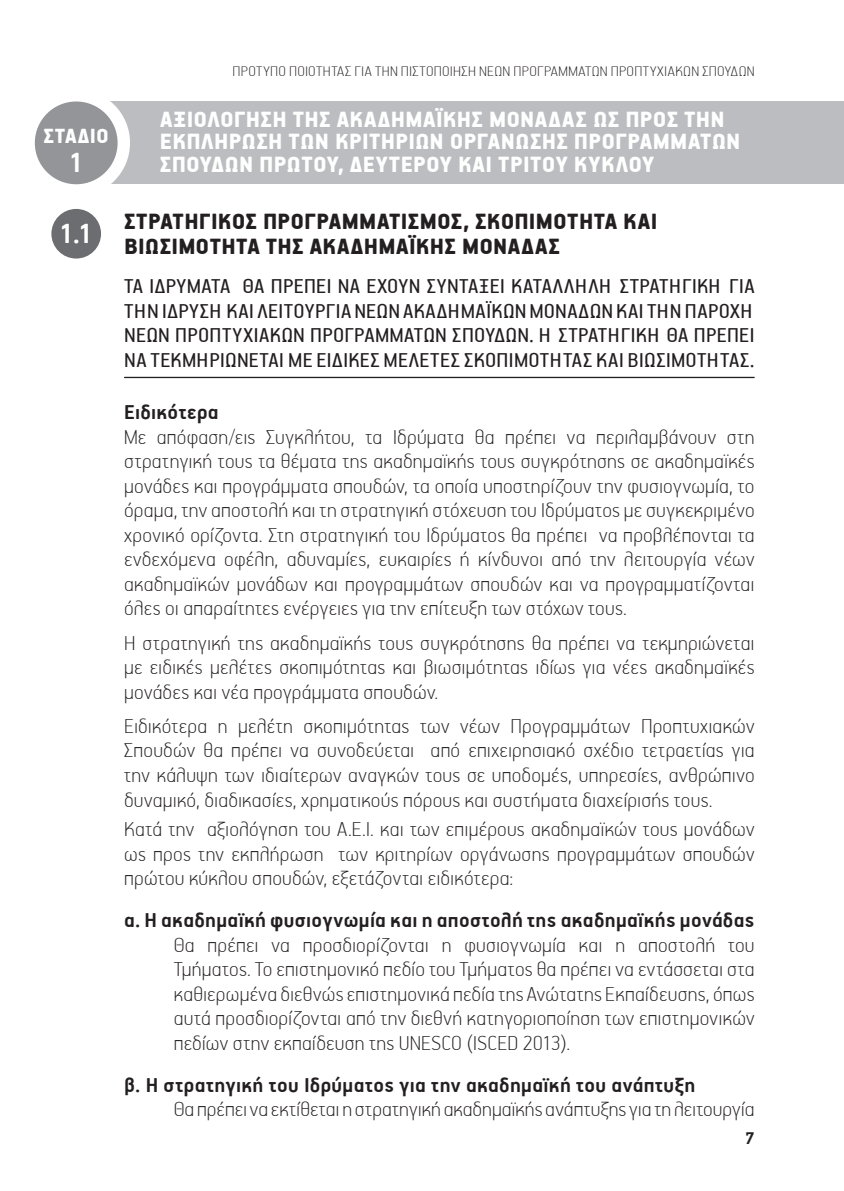
<style>
.page{position:relative;width:844px;height:1191px;background:#fff}
.page>*{position:absolute;margin:0;border:0;box-sizing:border-box;transform-origin:0 0}
.t1{font:700 31.5px "PF Handbook Pro";color:#fff}
.t2{font:900 24.5px "PF Handbook Pro";letter-spacing:.015em;color:#fff}
.t3{font:900 24.5px "PF Handbook Pro";letter-spacing:.015em;color:#231f20}
.t4{font:100 22.75px/24.5px "PF Handbook Pro";letter-spacing:.01em;color:#231f20;text-align:justify}
.t5{font:22.75px/24.5px "PF Handbook Pro";letter-spacing:.01em;color:#231f20}
.t6{font:700 22.75px "PF Handbook Pro";letter-spacing:.015em;color:#231f20}
.t7{font:900 22.75px "PF Handbook Pro";color:#fff}
.t8{font:700 19.25px "PF Handbook Pro";color:#231f20}
.t9{font:100 15.75px "PF Handbook Pro";letter-spacing:.02em;color:#231f20}
.s1{font-weight:700;font-size:31.5px;color:#fff}
</style>
<div class="page">
<div style="left:79px;top:101px;width:764px;height:83px;background:#bcbdc0"></div>
<div style="left:22px;top:89px;width:108px;height:108px;background:#fff;border-radius:50%"></div>
<div style="left:35px;top:101px;width:83px;height:83px;background:#939598;border-radius:50%"></div>
<div style="left:51px;top:209px;width:50px;height:49px;background:#6c6d70;border-radius:50%"></div>
<hr style="left:124px;top:377px;width:630px;height:1px;background:#231f20">
<p class="t7" style="left:44px;top:122px;width:56px">Στάδιο</p>
<h1 class="t1" style="left:68px;top:144px;width:17px">1</h1>
<p class="t9" style="left:232px;top:61px;width:523px">ΠΡΟΤΥΠΟ ΠΟΙΟΤΗΤΑΣ ΓΙΑ ΤΗΝ ΠΙΣΤΟΠΟΙΗΣΗ ΝΕΩΝ ΠΡΟΓΡΑΜΜΑΤΩΝ ΠΡΟΠΤΥΧΙΑΚΩΝ ΣΠΟΥΔΩΝ</p>
<p class="t2" style="left:160px;top:104px;width:493px">Αξιολόγηση Της Ακαδημαϊκής Μονάδας Ως Προς</p>
<p class="t2" style="left:684px;top:104px;width:39px">Την</p>
<p class="t2" style="left:160px;top:127px;width:187px">Εκπλήρωση Των Κριτ</p>
<p class="t2" style="left:381px;top:127px;width:27px">ηρίων</p>
<p class="t2" style="left:449px;top:127px;width:193px">Οργάνωσης Προγραμμάτων</p>
<p class="t2" style="left:160px;top:150px;width:128px">Σπουδών Πρώτο</p>
<p class="t2" style="left:327px;top:150px;width:37px">υ, Δεύτερο</p>
<p class="t2" style="left:440px;top:150px;width:82px">υ Και Τρίτο</p>
<p class="t2" style="left:555px;top:150px;width:100px">υ Κύκλου</p>
<p class="t3" style="left:59px;top:207px;width:78px"><span class="s1">1.1</span> Στρατ</p>
<p class="t3" style="left:184px;top:207px;width:146px">ηγικός προγραμματι</p>
<p class="t3" style="left:408px;top:207px;width:107px">σμός, σκοπιμότ</p>
<p class="t3" style="left:579px;top:207px;width:69px">ητα και</p>
<p class="t3" style="left:124px;top:231px;width:61px">βιωσιμότ</p>
<p class="t3" style="left:221px;top:231px;width:256px">ητα της Ακαδημαϊκής μονά</p>
<p class="t3" style="left:521px;top:231px;width:27px">δας</p>
<p class="t5" style="left:124px;top:273px;width:632px">Τα Ιδρύματα θα πρέπει να έχουν συντάξει κατάλληλη στρατηγική για την ίδρυση και λειτουργία νέων ακαδημαϊκών μονάδων και την παροχή νέων Προπτυχιακών Προγραμμάτων Σπουδών. Η στρατηγική θα πρέπει να τεκμηριώνεται με ειδικές μελέτες σκοπιμότητας και βιωσιμότητας.</p>
<p class="t6" style="left:124px;top:398px;width:96px">Ειδικότερα</p>
<p class="t4" style="left:124px;top:423px;width:632px">Με απόφαση/εις Συγκλήτου, τα Ιδρύματα θα πρέπει να περιλαμβάνουν στη στρατηγική τους τα θέματα της ακαδημαϊκής τους συγκρότησης σε ακαδημαϊκές μονάδες και προγράμματα σπουδών, τα οποία υποστηρίζουν την φυσιογνωμία, το όραμα, την αποστολή και τη στρατηγική στόχευση του Ιδρύματος με συγκεκριμένο χρονικό ορίζοντα. Στη στρατηγική του Ιδρύματος θα πρέπει να προβλέπονται τα ενδεχόμενα οφέλη, αδυναμίες, ευκαιρίες ή κίνδυνοι από την λειτουργία νέων ακαδημαϊκών μονάδων και προγραμμάτων σπουδών και να προγραμματίζονται όλες οι απαραίτητες ενέργειες για την επίτευξη των στόχων τους.</p>
<p class="t4" style="left:124px;top:629px;width:632px">Η στρατηγική της ακαδημαϊκής τους συγκρότησης θα πρέπει να τεκμηριώνεται με ειδικές μελέτες σκοπιμότητας και βιωσιμότητας ιδίως για νέες ακαδημαϊκές μονάδες και νέα προγράμματα σπουδών.</p>
<p class="t4" style="left:124px;top:712px;width:631px">Ειδικότερα η μελέτη σκοπιμότητας των νέων Προγραμμάτων Προπτυχιακών Σπουδών θα πρέπει να συνοδεύεται από επιχειρησιακό σχέδιο τετραετίας για την κάλυψη των ιδιαίτερων αναγκών τους σε υποδομές, υπηρεσίες, ανθρώπινο δυναμικό, διαδικασίες, χρηματικούς πόρους και συστήματα διαχείρισής τους.</p>
<p class="t4" style="left:124px;top:815px;width:632px">Κατά την αξιολόγηση του Α.Ε.Ι. και των επιμέρους ακαδημαϊκών τους μονάδων ως προς την εκπλήρωση των κριτηρίων οργάνωσης προγραμμάτων σπουδών πρώτου κύκλου σπουδών, εξετάζονται ειδικότερα:</p>
<p class="t6" style="left:124px;top:906px;width:631px">α. Η ακαδημαϊκή φυσιογνωμία και η αποστολή της ακαδημαϊκής μονάδας</p>
<p class="t4" style="left:174px;top:931px;width:582px">Θα πρέπει να προσδιορίζονται η φυσιογνωμία και η αποστολή του Τμήματος. Tο επιστημονικό πεδίο του Τμήματος θα πρέπει να εντάσσεται στα καθιερωμένα διεθνώς επιστημονικά πεδία της Ανώτατης Εκπαίδευσης, όπως αυτά προσδιορίζονται από την διεθνή κατηγοριοποίηση των επιστημονικών πεδίων στην εκπαίδευση της UNESCO (ISCED 2013).</p>
<p class="t6" style="left:124px;top:1071px;width:572px">β. Η στρατηγική του Ιδρύματος για την ακαδημαϊκή του ανάπτυξη</p>
<p class="t4" style="left:174px;top:1096px;width:582px">Θα πρέπει να εκτίθεται η στρατηγική ακαδημαϊκής ανάπτυξης για τη λειτουργία</p>
<p class="t8" style="left:744px;top:1126px;width:11px">7</p>
</div>
